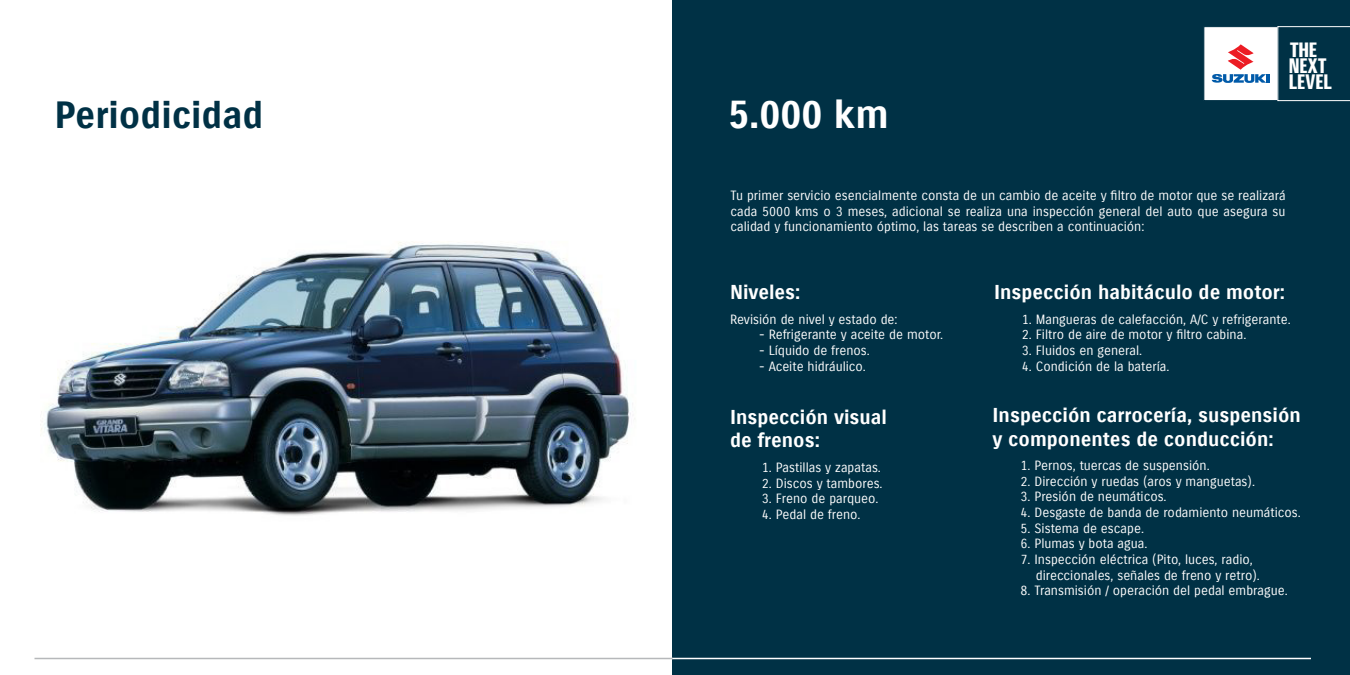
<style>
.page{position:relative;width:1350px;height:675px;background:#fff}
.page>*{position:absolute;margin:0;border:0;box-sizing:border-box;transform-origin:0 0}
.t1{font:38.85px "Suzuki PRO Bold";color:#fff}
.t2{font:37.05px "Suzuki PRO Bold";color:#003145}
.t3{font:20.4px/16.2px "Suzuki PRO Headline";letter-spacing:.01em;color:#fff}
.t4{font:20.1px "Suzuki PRO Headline";color:#fff;scale:1.06 1}
.t5{font:19.65px/23.5px "Suzuki PRO Bold";color:#fff}
.t6{font:13.05px/15.3px "Suzuki PRO Regular";color:#fff;text-align:justify}
</style>
<div class="page">
<div style="left:672px;top:0;width:678px;height:675px;background:#003145"></div>
<hr style="left:34px;top:658px;width:1277px;height:1px;background:#fff">
<hr style="left:34px;top:658px;width:639px;height:1px;background:#b6b8ba">
<img style="left:40px;top:242px;width:591px;height:274px">
<div style="left:1204px;top:27px;width:74px;height:74px;background:#fff"></div>
<svg style="left:1212px;top:44px;width:58px;height:39px"></svg>
<svg style="left:1278px;top:27px;width:72px;height:74px"></svg>
<h2 class="t2" style="left:54px;top:93px;width:211px">Periodicidad</h2>
<h1 class="t1" style="left:728px;top:91px;width:162px">5.000 km</h1>
<h3 class="t4" style="left:1290px;top:37px;width:27px">THE</h3>
<h3 class="t3" style="left:1289px;top:58px;width:45px">NEXT<br>LEVEL</h3>
<p class="t6" style="left:730px;top:188px;width:557px">Tu primer servicio esencialmente consta de un cambio de aceite y filtro de motor que se realizará cada 5000 kms o 3 meses, adicional se realiza una inspección general del auto que asegura su calidad y funcionamiento óptimo, las tareas se describen a continuación:</p>
<h3 class="t5" style="left:730px;top:281px;width:72px">Niveles:</h3>
<p class="t6" style="left:730px;top:312px;width:169px">Revisión de nivel y estado de:</p>
<p class="t6" style="left:759px;top:327px;width:186px">- Refrigerante y aceite de motor.</p>
<p class="t6" style="left:759px;top:343px;width:112px">- Líquido de frenos.</p>
<p class="t6" style="left:759px;top:358px;width:108px">- Aceite hidráulico.</p>
<h3 class="t5" style="left:730px;top:405px;width:159px">Inspección visual de frenos:</h3>
<p class="t6" style="left:762px;top:460px;width:120px">1. Pastillas y zapatas.</p>
<p class="t6" style="left:762px;top:475px;width:122px">2. Discos y tambores.</p>
<p class="t6" style="left:762px;top:491px;width:118px">3. Freno de parqueo.</p>
<p class="t6" style="left:762px;top:507px;width:100px">4. Pedal de freno.</p>
<h3 class="t5" style="left:994px;top:281px;width:293px">Inspección habitáculo de motor:</h3>
<p class="t6" style="left:1022px;top:312px;width:270px">1. Mangueras de calefacción, A/C y refrigerante.</p>
<p class="t6" style="left:1022px;top:327px;width:226px">2. Filtro de aire de motor y filtro cabina.</p>
<p class="t6" style="left:1022px;top:343px;width:122px">3. Fluidos en general.</p>
<p class="t6" style="left:1022px;top:358px;width:149px">4. Condición de la batería.</p>
<h3 class="t5" style="left:993px;top:404px;width:310px">Inspección carrocería, suspensión y componentes de conducción:</h3>
<p class="t6" style="left:1020px;top:458px;width:191px">1. Pernos, tuercas de suspensión.</p>
<p class="t6" style="left:1020px;top:474px;width:236px">2. Dirección y ruedas (aros y manguetas).</p>
<p class="t6" style="left:1020px;top:489px;width:148px">3. Presión de neumáticos.</p>
<p class="t6" style="left:1020px;top:505px;width:282px">4. Desgaste de banda de rodamiento neumáticos.</p>
<p class="t6" style="left:1020px;top:521px;width:125px">5. Sistema de escape.</p>
<p class="t6" style="left:1020px;top:536px;width:128px">6. Plumas y bota agua.</p>
<p class="t6" style="left:1036px;top:552px;width:226px;text-indent:-15px">7. Inspección eléctrica (Pito, luces, radio, direccionales, señales de freno y retro).</p>
<p class="t6" style="left:1020px;top:583px;width:269px">8. Transmisión / operación del pedal embrague.</p>
</div>
